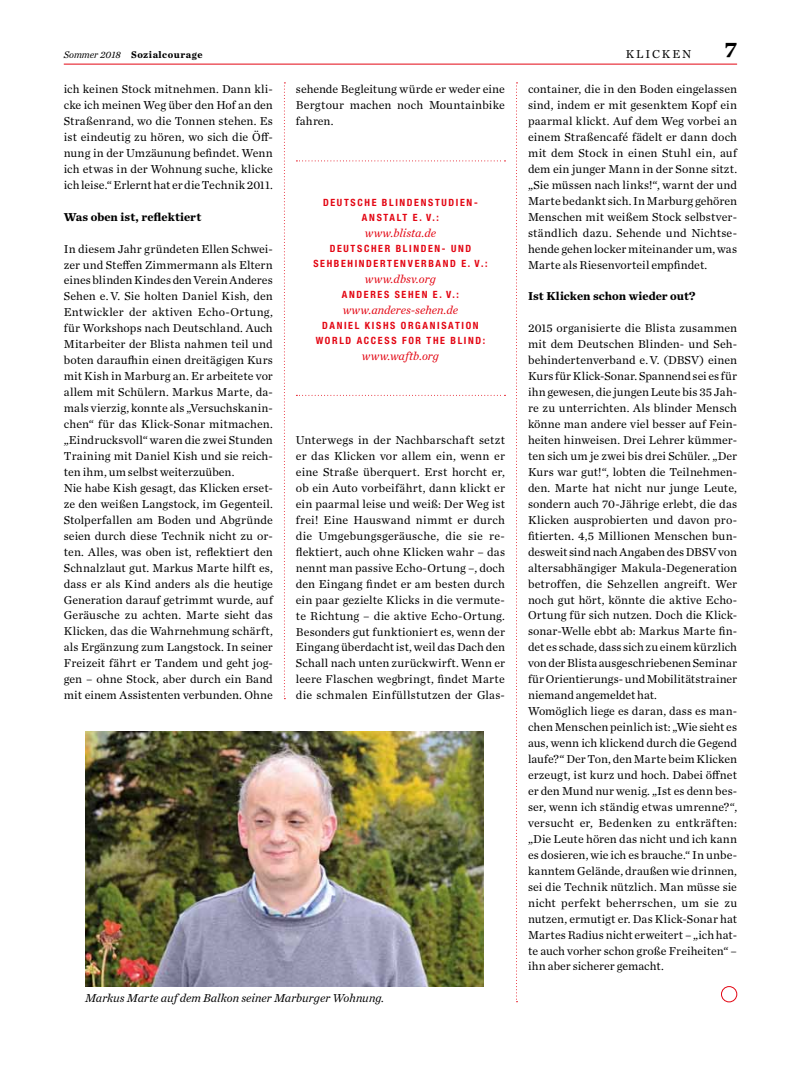
<style>
.page{position:relative;width:808px;height:1074px;background:#fff}
.page>*{position:absolute;margin:0;border:0;box-sizing:border-box;transform-origin:0 0}
.t1{font:700 22.5px "Chronicle Text G1";color:#000}
.t2{font:12px/16px "Chronicle Text G1";letter-spacing:.005em;color:#000;text-align:justify}
.t3{font:italic 12px "Chronicle Text G1";letter-spacing:.005em;color:#e30613}
.t4{font:700 12px "Chronicle Text G1";color:#000}
.t5{font:italic 12px "Chronicle Text G1";color:#000}
.t6{font:700 condensed 10px/15px "Helvetica Neue LT Std";letter-spacing:.165em;color:#e30613;text-align:center}
.t7{font:700 10px "Chronicle Text G1";letter-spacing:.05em;color:#000}
.s1{font-weight:400;font-style:italic}
</style>
<div class="page">
<hr style="left:64px;top:64px;width:673px;height:1px;background:#e30613">
<svg style="left:284px;top:82px;width:1px;height:617px"></svg>
<img style="left:85px;top:731px;width:399px;height:255px">
<svg style="left:516px;top:82px;width:1px;height:920px"></svg>
<div style="left:721px;top:986px;width:16px;height:16px;border:1px solid #e30613;border-radius:50%"></div>
<svg style="left:296px;top:395px;width:209px;height:1px"></svg>
<svg style="left:296px;top:160px;width:209px;height:1px"></svg>
<p class="t7" style="left:64px;top:46px;width:140px"><span class="s1">Sommer 2018</span> Sozialcourage</p>
<p class="t2" style="left:626px;top:45px;width:67px">Klicken</p>
<h1 class="t1" style="left:724px;top:32px;width:14px">7</h1>
<p class="t2" style="left:64px;top:80px;width:211px">ich keinen Stock mitnehmen. Dann kli&shy;cke ich meinen Weg über den Hof an den Straßenrand, wo die Tonnen stehen. Es ist eindeutig zu hören, wo sich die Öff&shy;nung in der Umzäunung befindet. Wenn ich etwas in der Wohnung suche, klicke ich leise.“ Erlernt hat er die Technik 2011.</p>
<p class="t4" style="left:64px;top:207px;width:139px">Was oben ist, reflektiert</p>
<p class="t2" style="left:64px;top:240px;width:211px;text-align:left">In diesem Jahr gründeten Ellen Schwei&shy;zer und Steffen Zimmermann als Eltern eines blinden Kindes den Verein Anderes Sehen e. V. Sie holten Daniel Kish, den Entwickler der aktiven Echo-Ortung, für Workshops nach Deutschland. Auch Mitarbeiter der Blista nahmen teil und boten daraufhin einen dreitägigen Kurs mit Kish in Marburg an. Er arbeitete vor allem mit Schülern. Markus Marte, da&shy;mals vierzig, konnte als „Versuchskanin&shy;chen“ für das Klick-Sonar mitmachen. „Eindrucksvoll“ waren die zwei Stunden Training mit Daniel Kish und sie reich&shy;ten ihm, um selbst weiterzuüben.<br>Nie habe Kish gesagt, das Klicken erset&shy;ze den weißen Langstock, im Gegenteil.<br>Stolperfallen am Boden und Abgründe seien durch diese Technik nicht zu or&shy;ten. Alles, was oben ist, reflektiert den Schnalzlaut gut. Markus Marte hilft es, dass er als Kind anders als die heutige Generation darauf getrimmt wurde, auf Geräusche zu achten. Marte sieht das Klicken, das die Wahrnehmung schärft, als Ergänzung zum Langstock. In seiner Freizeit fährt er Tandem und geht jog&shy;gen – ohne Stock, aber durch ein Band mit einem Assistenten verbunden. Ohne</p>
<p class="t2" style="left:296px;top:80px;width:211px">sehende Begleitung würde er weder eine Bergtour machen noch Mountainbike fahren.</p>
<p class="t6" style="left:323px;top:195px;width:155px">DEUTSCHE BLINDENSTUDIEN-<br>ANSTALT E. V.:</p>
<p class="t3" style="left:365px;top:223px;width:73px">www.blista.de</p>
<p class="t6" style="left:313px;top:240px;width:176px">DEUTSCHER BLINDEN- UND<br>SEHBEHINDERTENVERBAND E. V.:</p>
<p class="t3" style="left:365px;top:269px;width:73px">www.dbsv.org</p>
<p class="t6" style="left:342px;top:286px;width:119px">ANDERES SEHEN E. V.:</p>
<p class="t3" style="left:343px;top:300px;width:117px">www.anderes-sehen.de</p>
<p class="t6" style="left:316px;top:317px;width:171px">DANIEL KISHS ORGANISATION<br>WORLD ACCESS FOR THE BLIND:</p>
<p class="t3" style="left:362px;top:346px;width:79px">www.waftb.org</p>
<p class="t2" style="left:296px;top:431px;width:211px">Unterwegs in der Nachbarschaft setzt er das Klicken vor allem ein, wenn er eine Straße überquert. Erst horcht er, ob ein Auto vorbeifährt, dann klickt er ein paarmal leise und weiß: Der Weg ist frei! Eine Hauswand nimmt er durch die Umgebungsgeräusche, die sie re&shy;flektiert, auch ohne Klicken wahr – das nennt man passive Echo-Ortung –, doch den Eingang findet er am besten durch ein paar gezielte Klicks in die vermute&shy;te Richtung – die aktive Echo-Ortung.<br>Besonders gut funktioniert es, wenn der Eingang überdacht ist, weil das Dach den Schall nach unten zurückwirft. Wenn er leere Flaschen wegbringt, findet Marte die schmalen Einfüllstutzen der Glas-</p>
<p class="t5" style="left:85px;top:989px;width:301px">Markus Marte auf dem Balkon seiner Marburger Wohnung.</p>
<p class="t2" style="left:528px;top:80px;width:211px">container, die in den Boden eingelassen sind, indem er mit gesenktem Kopf ein paarmal klickt. Auf dem Weg vorbei an einem Straßencafé fädelt er dann doch mit dem Stock in einen Stuhl ein, auf dem ein junger Mann in der Sonne sitzt. „Sie müssen nach links!“, warnt der und Marte bedankt sich. In Marburg gehören Menschen mit weißem Stock selbstver&shy;ständlich dazu. Sehende und Nichtse&shy;hende gehen locker miteinander um, was Marte als Riesenvorteil empfindet.</p>
<p class="t4" style="left:528px;top:287px;width:169px">Ist Klicken schon wieder out?</p>
<p class="t2" style="left:528px;top:320px;width:211px;text-align:left">2015 organisierte die Blista zusammen mit dem Deutschen Blinden- und Seh&shy;behindertenverband e. V. (DBSV) einen Kurs für Klick-Sonar. Spannend sei es für ihn gewesen, die jungen Leute bis 35 Jah&shy;re zu unterrichten. Als blinder Mensch könne man andere viel besser auf Fein&shy;heiten hinweisen. Drei Lehrer kümmer&shy;ten sich um je zwei bis drei Schüler. „Der Kurs war gut!“, lobten die Teilnehmen&shy;den. Marte hat nicht nur junge Leute, sondern auch 70-Jährige erlebt, die das Klicken ausprobierten und davon pro&shy;fitierten. 4,5 Millionen Menschen bun&shy;desweit sind nach Angaben des DBSV von altersabhängiger Makula-Degeneration betroffen, die Sehzellen angreift. Wer noch gut hört, könnte die aktive Echo-Ortung für sich nutzen. Doch die Klick&shy;sonar-Welle ebbt ab: Markus Marte fin&shy;det es schade, dass sich zu einem kürzlich von der Blista ausgeschriebenen Seminar für Orientierungs- und Mobilitätstrainer niemand angemeldet hat.<br>Womöglich liege es daran, dass es man&shy;chen Menschen peinlich ist: „Wie sieht es aus, wenn ich klickend durch die Gegend laufe?“ Der Ton, den Marte beim Klicken erzeugt, ist kurz und hoch. Dabei öffnet er den Mund nur wenig. „Ist es denn bes&shy;ser, wenn ich ständig etwas umrenne?“, versucht er, Bedenken zu entkräften: „Die Leute hören das nicht und ich kann es dosieren, wie ich es brauche.“ In unbe&shy;kanntem Gelände, draußen wie drinnen, sei die Technik nützlich. Man müsse sie nicht perfekt beherrschen, um sie zu nutzen, ermutigt er. Das Klick-Sonar hat Martes Radius nicht erweitert – „ich hat&shy;te auch vorher schon große Freiheiten“ – ihn aber sicherer gemacht.</p>
</div>
